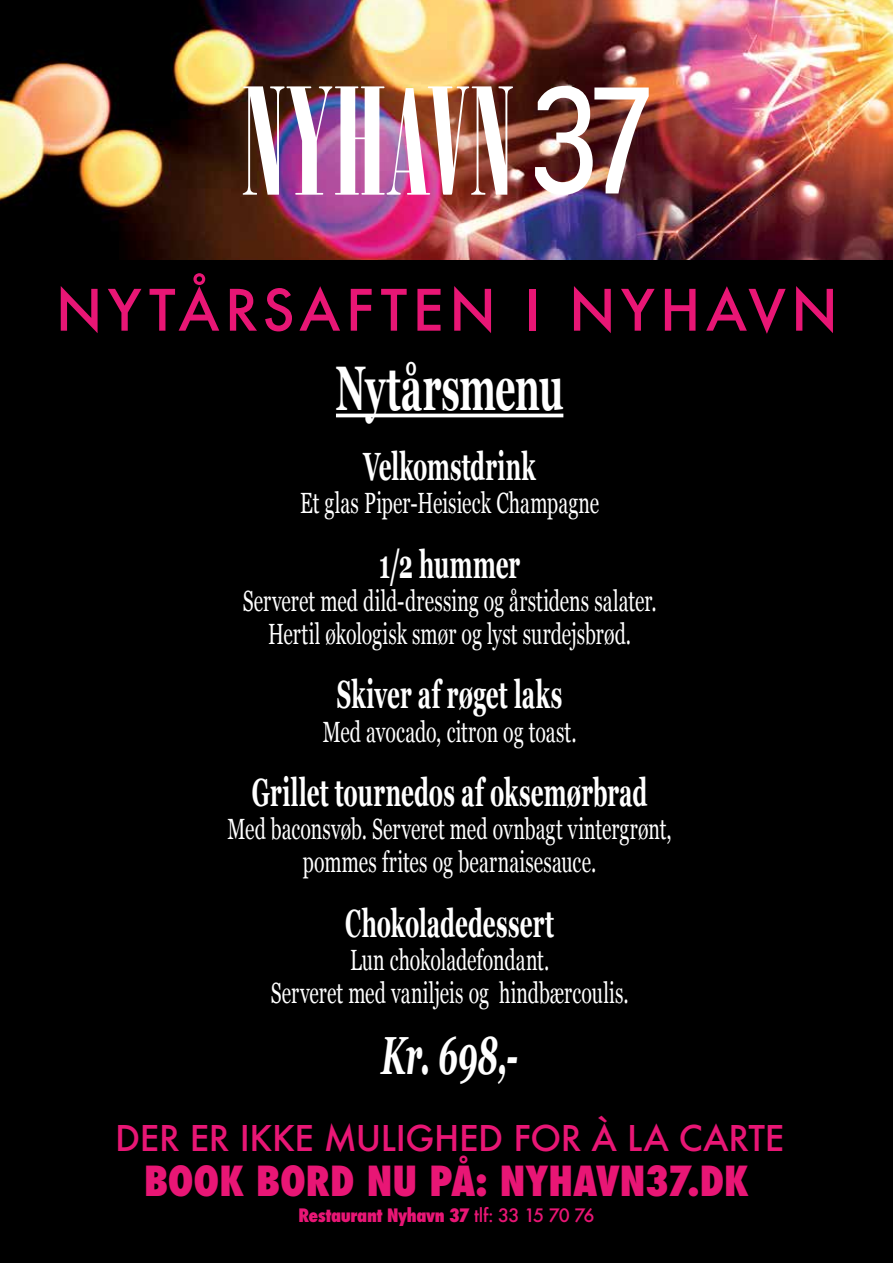
<style>
.page{position:relative;width:893px;height:1263px;background:#fff}
.page>*{position:absolute;margin:0;border:0;box-sizing:border-box;transform-origin:0 0}
.t1{font:147.3px "Onyx";color:#fff}
.t2{font:700 63px "Georgia";letter-spacing:-.015em;color:#fff;scale:.57 1}
.t3{font:500 55.5px "Futura";letter-spacing:.095em;color:#e81675}
.t4{font:italic 700 53.7px "Georgia";color:#fff;scale:.57 1}
.t5{font:800 condensed 40.35px "Futura";letter-spacing:-.005em;color:#e81675}
.t6{font:700 39.3px "Georgia";letter-spacing:.005em;color:#fff;scale:.57 1}
.t7{font:500 34.5px "Futura";letter-spacing:-.01em;color:#e81675}
.t8{font:29.25px/33px "Georgia";letter-spacing:.005em;color:#fff;text-align:center;scale:.67 1}
.t9{font:800 condensed 18px "Futura";letter-spacing:-.02em;color:#e81675}
.s1{font-family:"Jesaya Bk";font-size:142.8px}
.s2{font-weight:500;font-stretch:normal}
</style>
<div class="page">
<div style="left:0;top:243px;width:893px;height:1020px;background:#000"></div>
<img style="left:0;top:0;width:893px;height:259px">
<hr style="left:336px;top:414px;width:227px;height:3px;background:#fff">
<h1 class="t1" style="left:241px;top:57px;width:412px">NYHAVN <span class="s1">37</span></h1>
<h3 class="t3" style="left:56px;top:272px;width:784px">NYTÅRSAFTEN I NYHAVN</h3>
<h2 class="t2" style="left:336px;top:341px;width:400px">Nytårsmenu</h2>
<h3 class="t6" style="left:364px;top:437px;width:304px">Velkomstdrink</h3>
<p class="t8" style="left:300px;top:486px;width:448px">Et glas Piper-Heisieck Champagne</p>
<h3 class="t6" style="left:379px;top:535px;width:249px">1/2 hummer</h3>
<p class="t8" style="left:243px;top:583px;width:619px">Serveret med dild-dressing og årstidens salater.<br>Hertil økologisk smør og lyst surdejsbrød.</p>
<h3 class="t6" style="left:337px;top:665px;width:397px">Skiver af røget laks</h3>
<p class="t8" style="left:323px;top:714px;width:380px">Med avocado, citron og toast.</p>
<h3 class="t6" style="left:252px;top:763px;width:695px">Grillet tournedos af oksemørbrad</h3>
<p class="t8" style="left:227px;top:811px;width:665px">Med baconsvøb. Serveret med ovnbagt vintergrønt, pommes frites og bearnaisesauce.</p>
<h3 class="t6" style="left:345px;top:893px;width:368px">Chokoladedessert</h3>
<p class="t8" style="left:271px;top:942px;width:536px">Lun chokoladefondant.<br>Serveret med vaniljeis og hindbærcoulis.</p>
<h3 class="t4" style="left:381px;top:1015px;width:242px">Kr. 698,-</h3>
<p class="t7" style="left:115px;top:1114px;width:671px">DER ER IKKE MULIGHED FOR À LA CARTE</p>
<h3 class="t5" style="left:144px;top:1153px;width:606px">BOOK BORD NU PÅ: NYHAVN37.DK</h3>
<p class="t9" style="left:299px;top:1203px;width:297px">Restaurant Nyhavn 37 <span class="s2">tlf: 33 15 70 76</span></p>
</div>
